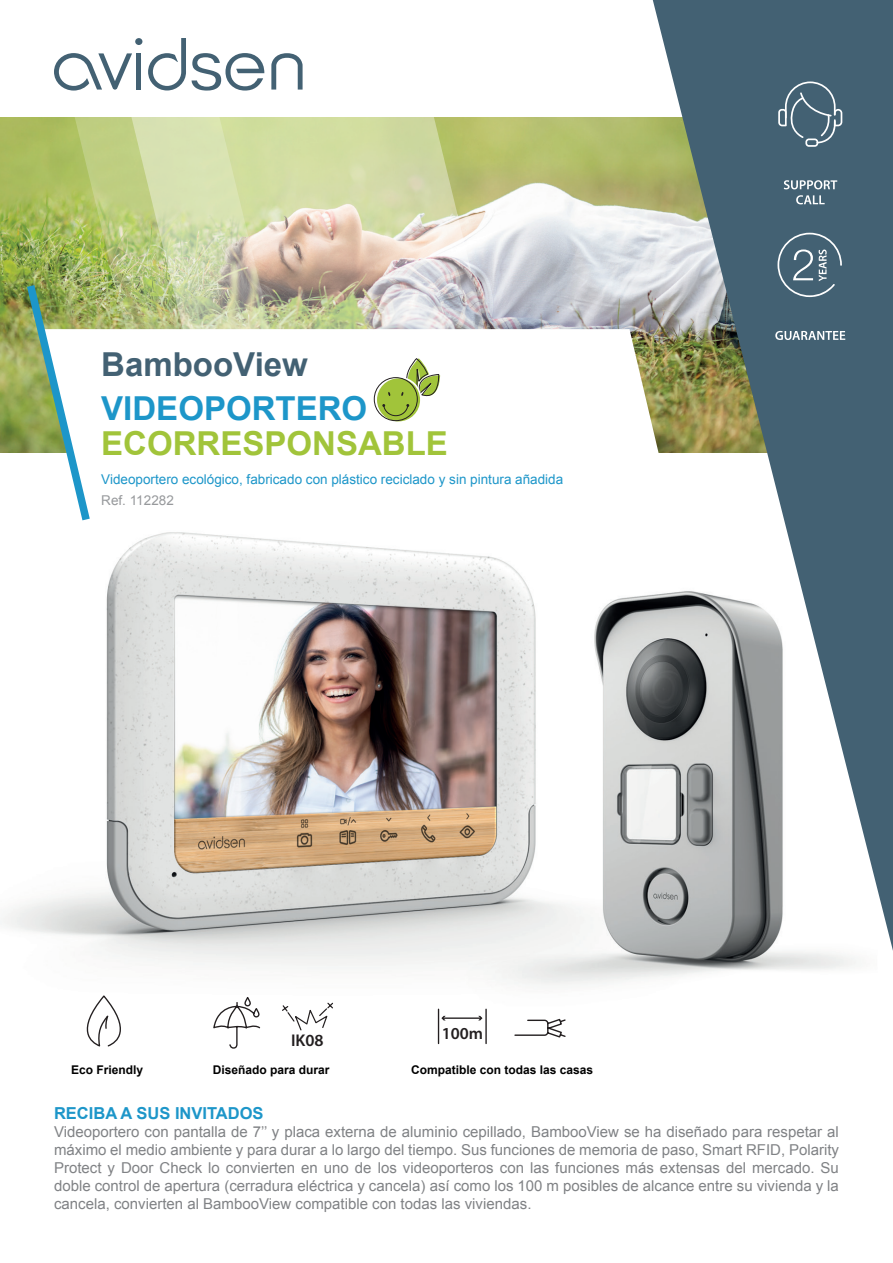
<style>
.page{position:relative;width:893px;height:1263px;background:#fff}
.page>*{position:absolute;margin:0;border:0;box-sizing:border-box;transform-origin:0 0}
.t1{font:700 33px "Arial";color:#a1c43a}
.t2{font:700 33px "Arial";color:#1d96c9}
.t3{font:700 33px "Arial";color:#436173}
.t4{font:600 16.95px "Myriad Pro";color:#231f20}
.t5{font:600 16.8px "Myriad Pro";color:#231f20}
.t6{font:700 16.5px "Arial";color:#1d96c9}
.t7{font:15px/18px "Arial";color:#808285;text-align:justify}
.t8{font:13.5px "Arial";color:#1d96c9}
.t9{font:13.5px "Arial";color:#97999c}
.t10{font:700 12px "Arial";color:#000}
</style>
<div class="page">
<img style="left:0;top:118px;width:653px;height:335px">
<img style="left:288px;top:117px;width:214px;height:212px">
<img style="left:62px;top:69px;width:226px;height:260px">
<svg style="left:95px;top:329px;width:558px;height:124px"></svg>
<svg style="left:653px;top:0;width:240px;height:494px;background:#6b7e7f"></svg>
<svg style="left:22px;top:277px;width:73px;height:217px"></svg>
<svg style="left:192px;top:53px;width:72px;height:38px"></svg>
<div style="left:136px;top:53px;width:5px;height:37px;background:#436173"></div>
<svg style="left:271px;top:53px;width:32px;height:37px"></svg>
<div style="left:135px;top:38px;width:7px;height:7px;background:#436173;border-radius:50%"></div>
<svg style="left:54px;top:53px;width:78px;height:38px"></svg>
<svg style="left:148px;top:38px;width:38px;height:52px"></svg>
<svg style="left:775px;top:331px;width:70px;height:9px"></svg>
<svg style="left:777px;top:233px;width:65px;height:64px;background:#5c7686"></svg>
<div style="left:778px;top:0;width:115px;height:204px;background:#436173"></div>
<div style="left:377px;top:378px;width:43px;height:43px;background:#a1c43a;border-radius:50%"></div>
<div style="left:374px;top:377px;width:44px;height:44px;border:1px solid #231f20;border-radius:50%"></div>
<svg style="left:382px;top:358px;width:58px;height:95px"></svg>
<img style="left:0;top:494px;width:893px;height:491px">
<svg style="left:86px;top:995px;width:35px;height:52px"></svg>
<svg style="left:213px;top:997px;width:48px;height:52px"></svg>
<svg style="left:282px;top:1002px;width:51px;height:29px"></svg>
<hr style="left:485px;top:1009px;width:2px;height:34px;background:#231f20">
<hr style="left:438px;top:1009px;width:1px;height:34px;background:#231f20">
<hr style="left:443px;top:1017px;width:38px;height:2px;background:#231f20">
<svg style="left:441px;top:1016px;width:5px;height:4px"></svg>
<svg style="left:478px;top:1016px;width:4px;height:4px"></svg>
<svg style="left:514px;top:1018px;width:52px;height:20px"></svg>
<h1 class="t3" style="left:101px;top:343px;width:208px">BambooView</h1>
<h1 class="t2" style="left:101px;top:387px;width:267px">VIDEOPORTERO</h1>
<h1 class="t1" style="left:101px;top:421px;width:348px">ECORRESPONSABLE</h1>
<p class="t8" style="left:101px;top:470px;width:463px">Videoportero ecológico, fabricado con plástico reciclado y sin pintura añadida</p>
<p class="t9" style="left:101px;top:491px;width:74px">Ref. 112282</p>
<p class="t4" style="left:291px;top:1030px;width:34px">IK08</p>
<p class="t5" style="left:442px;top:1023px;width:43px">100m</p>
<p class="t10" style="left:71px;top:1062px;width:74px">Eco Friendly</p>
<p class="t10" style="left:213px;top:1062px;width:118px">Diseñado para durar</p>
<p class="t10" style="left:411px;top:1062px;width:184px">Compatible con todas las casas</p>
<p class="t6" style="left:54px;top:1102px;width:211px">RECIBA A SUS INVITADOS</p>
<p class="t7" style="left:54px;top:1123px;width:786px">Videoportero con pantalla de 7’’ y placa externa de aluminio cepillado, BambooView se ha diseñado para respetar al máximo el medio ambiente y para durar a lo largo del tiempo. Sus funciones de memoria de paso, Smart RFID, Polarity Protect y Door Check lo convierten en uno de los videoporteros con las funciones más extensas del mercado. Su doble control de apertura (cerradura eléctrica y cancela) así como los 100 m posibles de alcance entre su vivienda y la cancela, convierten al BambooView compatible con todas las viviendas.</p>
</div>
